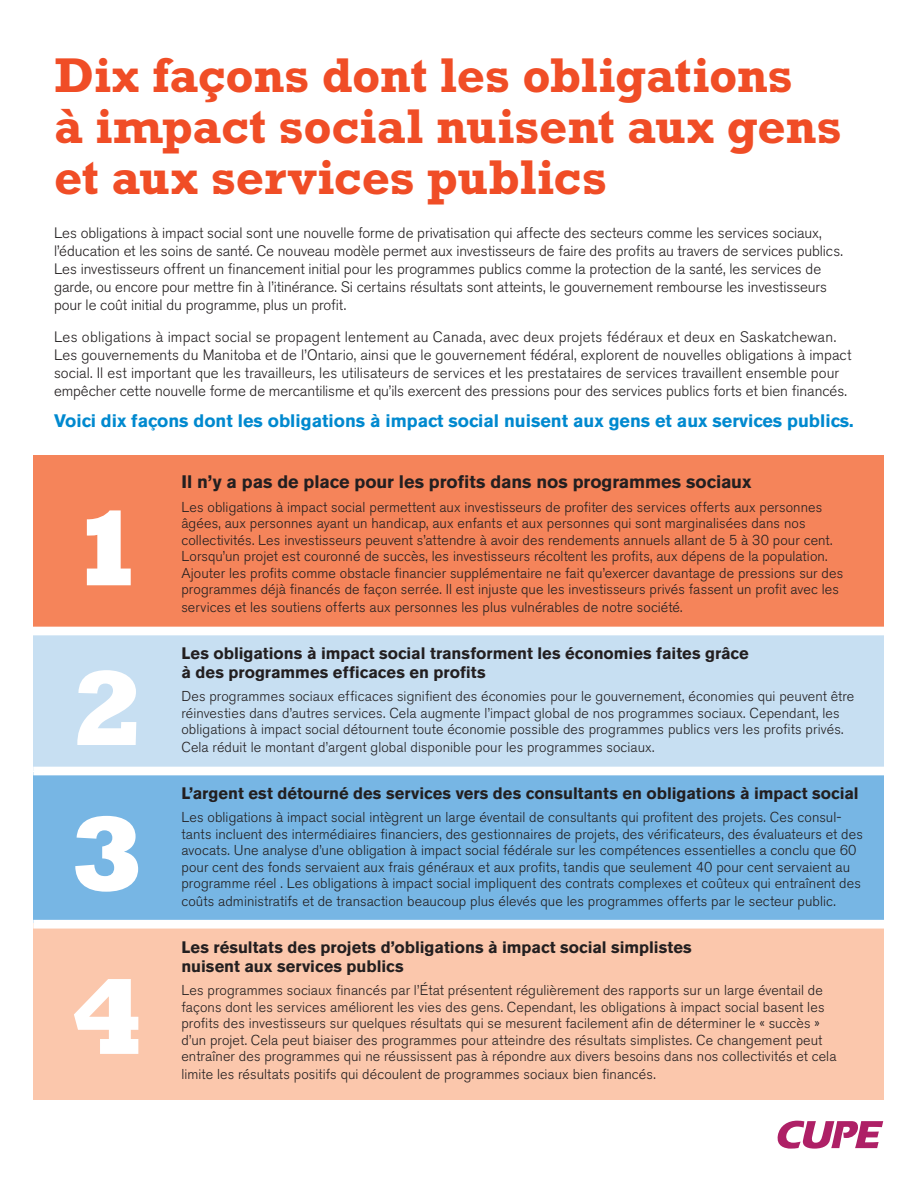
<style>
.page{position:relative;width:918px;height:1188px;background:#fff}
.page>*{position:absolute;margin:0;border:0;box-sizing:border-box;transform-origin:0 0}
.t1{font:800 108px/159.8px "Rockwell";color:#fff}
.t2{font:700 49.5px/51px "Rockwell";letter-spacing:-.005em;color:#f04d26}
.t3{font:700 18px "Akzidenz Grotesk BE";color:#0089cf}
.t4{font:700 18px "Akzidenz Grotesk BE";letter-spacing:-.005em;color:#231f20}
.t5{font:700 16.5px/19.5px "Akzidenz Grotesk BE";color:#231f20}
.t6{font:300 15px/18px "Akzidenz Grotesk BE";letter-spacing:-.005em;color:#231f20}
.t7{font:300 14.25px/16.5px "Akzidenz Grotesk BE";letter-spacing:.005em;color:#231f20}
</style>
<div class="page">
<div style="left:34px;top:455px;width:850px;height:176px;background:#f5845a"></div>
<div style="left:34px;top:772px;width:850px;height:153px;background:#77b6e4"></div>
<div style="left:34px;top:924px;width:850px;height:176px;background:#fbc7ac"></div>
<div style="left:34px;top:634px;width:850px;height:137px;background:#c7dff2"></div>
<div style="left:32px;top:627px;width:853px;height:8px;background:#fff"></div>
<div style="left:33px;top:767px;width:853px;height:8px;background:#fff"></div>
<div style="left:33px;top:920px;width:853px;height:9px;background:#fff"></div>
<svg style="left:777px;top:1121px;width:106px;height:28px"></svg>
<h2 class="t2" style="left:54px;top:49px;width:789px">Dix façons dont les obligations<br>à impact social nuisent aux gens et aux services publics</h2>
<p class="t6" style="left:54px;top:224px;width:790px">Les obligations à impact social sont une nouvelle forme de privatisation qui affecte des secteurs comme les services sociaux, l’éducation et les soins de santé. Ce nouveau modèle permet aux investisseurs de faire des profits au travers de services publics.<br>Les investisseurs offrent un financement initial pour les programmes publics comme la protection de la santé, les services de garde, ou encore pour mettre fin à l’itinérance. Si certains résultats sont atteints, le gouvernement rembourse les investisseurs pour le coût initial du programme, plus un profit.</p>
<p class="t6" style="left:54px;top:328px;width:799px">Les obligations à impact social se propagent lentement au Canada, avec deux projets fédéraux et deux en Saskatchewan.<br>Les gouvernements du Manitoba et de l’Ontario, ainsi que le gouvernement fédéral, explorent de nouvelles obligations à impact social. Il est important que les travailleurs, les utilisateurs de services et les prestataires de services travaillent ensemble pour empêcher cette nouvelle forme de mercantilisme et qu’ils exercent des pressions pour des services publics forts et bien financés.</p>
<p class="t3" style="left:54px;top:411px;width:801px">Voici dix façons dont les obligations à impact social nuisent aux gens et aux services publics.</p>
<h1 class="t1" style="left:70px;top:465px;width:76px">1<br>2</h1>
<h1 class="t1" style="left:70px;top:769px;width:76px;line-height:163.2px">3<br>4</h1>
<p class="t4" style="left:181px;top:472px;width:572px">Il n’y a pas de place pour les profits dans nos programmes sociaux</p>
<p class="t7" style="left:181px;top:499px;width:663px">Les obligations à impact social permettent aux investisseurs de profiter des services offerts aux personnes âgées, aux personnes ayant un handicap, aux enfants et aux personnes qui sont marginalisées dans nos collectivités. Les investisseurs peuvent s’attendre à avoir des rendements annuels allant de 5 à 30 pour cent.<br>Lorsqu’un projet est couronné de succès, les investisseurs récoltent les profits, aux dépens de la population.<br>Ajouter les profits comme obstacle financier supplémentaire ne fait qu’exercer davantage de pressions sur des programmes déjà financés de façon serrée. Il est injuste que les investisseurs privés fassent un profit avec les</p>
<p class="t7" style="left:181px;top:599px;width:503px">services et les soutiens offerts aux personnes les plus vulnérables de notre société.</p>
<p class="t5" style="left:181px;top:643px;width:569px">Les obligations à impact social transforment les économies faites grâce à des programmes efficaces en profits</p>
<p class="t7" style="left:181px;top:689px;width:674px">Des programmes sociaux efficaces signifient des économies pour le gouvernement, économies qui peuvent être réinvesties dans d’autres services. Cela augmente l’impact global de nos programmes sociaux. Cependant, les obligations à impact social détournent toute économie possible des programmes publics vers les profits privés.</p>
<p class="t7" style="left:181px;top:740px;width:475px">Cela réduit le montant d’argent global disponible pour les programmes sociaux.</p>
<p class="t5" style="left:181px;top:784px;width:679px">L’argent est détourné des services vers des consultants en obligations à impact social</p>
<p class="t7" style="left:181px;top:809px;width:683px">Les obligations à impact social intègrent un large éventail de consultants qui profitent des projets. Ces consul&shy;tants incluent des intermédiaires financiers, des gestionnaires de projets, des vérificateurs, des évaluateurs et des avocats. Une analyse d’une obligation à impact social fédérale sur les compétences essentielles a conclu que 60 pour cent des fonds servaient aux frais généraux et aux profits, tandis que seulement 40 pour cent servaient au programme réel . Les obligations à impact social impliquent des contrats complexes et coûteux qui entraînent des</p>
<p class="t7" style="left:181px;top:893px;width:656px">coûts administratifs et de transaction beaucoup plus élevés que les programmes offerts par le secteur public.</p>
<p class="t5" style="left:181px;top:937px;width:512px">Les résultats des projets d’obligations à impact social simplistes nuisent aux services publics</p>
<p class="t7" style="left:181px;top:983px;width:657px">Les programmes sociaux financés par l’État présentent régulièrement des rapports sur un large éventail de façons dont les services améliorent les vies des gens. Cependant, les obligations à impact social basent les profits des investisseurs sur quelques résultats qui se mesurent facilement afin de déterminer le « succès » d’un projet. Cela peut biaiser des programmes pour atteindre des résultats simplistes. Ce changement peut entraîner des programmes qui ne réussissent pas à répondre aux divers besoins dans nos collectivités et cela</p>
<p class="t7" style="left:181px;top:1067px;width:476px">limite les résultats positifs qui découlent de programmes sociaux bien financés.</p>
</div>
